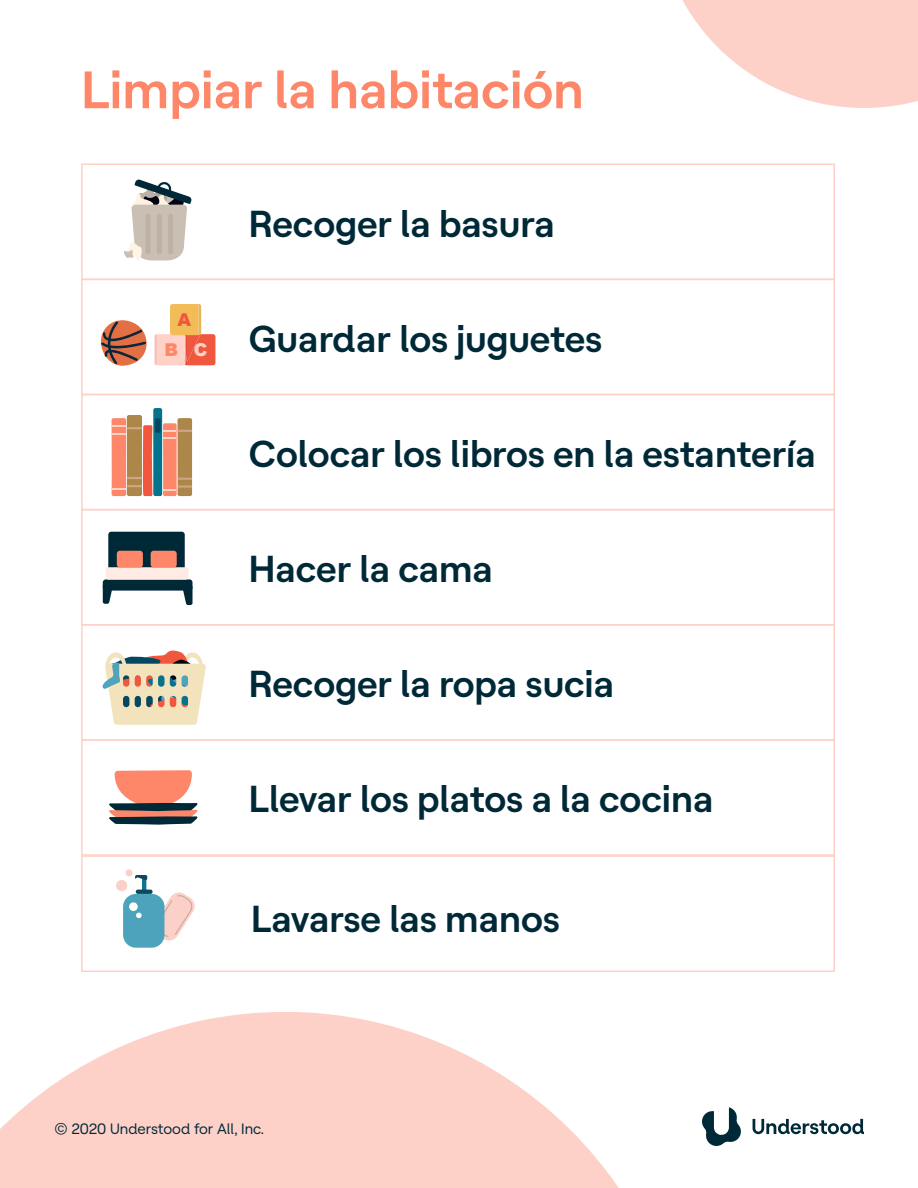
<style>
.page{position:relative;width:918px;height:1188px;background:#fff}
.page>*{position:absolute;margin:0;border:0;box-sizing:border-box;transform-origin:0 0}
.t1{font:600 52.5px "Understood Sans";color:#fe8769}
.t2{font:600 37.5px "Understood Sans";letter-spacing:-.005em;color:#002938}
.t3{font:900 17.55px "Arial";color:#ff8769}
.t4{font:900 17.55px "Arial";color:#f0573d}
.t5{font:15px "Understood Sans";color:#002938}
.s1{color:#ffd1c7}
</style>
<div class="page">
<svg style="left:0;top:1012px;width:619px;height:176px;fill:#fed1c8"></svg>
<svg style="left:682px;top:0;width:236px;height:108px"></svg>
<div style="left:81px;top:163px;width:754px;height:117px;border:2px solid #fed1c8"></div>
<div style="left:81px;top:394px;width:754px;height:116px;border:2px solid #fed1c8"></div>
<div style="left:81px;top:739px;width:754px;height:117px;border:2px solid #fed1c8"></div>
<div style="left:81px;top:855px;width:754px;height:117px;border:2px solid #fed1c8"></div>
<div style="left:81px;top:279px;width:754px;height:116px;border:2px solid #fed1c8"></div>
<div style="left:81px;top:624px;width:754px;height:117px;border:2px solid #fed1c8"></div>
<div style="left:81px;top:509px;width:754px;height:117px;border:2px solid #fed1c8"></div>
<svg style="left:101px;top:320px;width:46px;height:46px"></svg>
<div style="left:153px;top:408px;width:9px;height:88px;background:#05738c;border-radius:2px"></div>
<div style="left:155px;top:418px;width:6px;height:15px;background:#034761"></div>
<svg style="left:112px;top:415px;width:40px;height:81px;background:#de8b66"></svg>
<svg style="left:163px;top:418px;width:29px;height:78px;background:#d79369"></svg>
<div style="left:108px;top:532px;width:77px;height:42px;background:#002938;border-radius:3px"></div>
<div style="left:103px;top:579px;width:90px;height:12px;background:#002938;border-radius:3px"></div>
<div style="left:106px;top:567px;width:83px;height:13px;background:#ffebe3;border-radius:3px"></div>
<svg style="left:103px;top:590px;width:10px;height:14px"></svg>
<svg style="left:182px;top:586px;width:11px;height:19px"></svg>
<div style="left:117px;top:551px;width:26px;height:16px;background:#ff8769;border-radius:3px"></div>
<div style="left:151px;top:551px;width:26px;height:16px;background:#ff8769;border-radius:3px"></div>
<svg style="left:109px;top:770px;width:89px;height:55px"></svg>
<svg style="left:124px;top:179px;width:68px;height:82px"></svg>
<div style="left:145px;top:214px;width:5px;height:40px;background:#bdb0a6;border-radius:2px"></div>
<div style="left:157px;top:214px;width:5px;height:40px;background:#bdb0a6;border-radius:2px"></div>
<div style="left:168px;top:214px;width:5px;height:40px;background:#bdb0a6;border-radius:2px"></div>
<svg style="left:102px;top:650px;width:104px;height:75px"></svg>
<svg style="left:154px;top:304px;width:61px;height:61px"></svg>
<svg style="left:152px;top:892px;width:43px;height:50px"></svg>
<div style="left:172px;top:895px;width:7px;height:8px;background:#fbd0c8;border-radius:3px"></div>
<div style="left:168px;top:931px;width:7px;height:7px;background:#fbd0c8;border-radius:3px"></div>
<div style="left:123px;top:894px;width:41px;height:54px;background:#4da3bb;border-radius:13px"></div>
<hr style="left:142px;top:877px;width:4px;height:16px;background:#0d758e;border-radius:2px">
<svg style="left:136px;top:890px;width:17px;height:4px"></svg>
<svg style="left:135px;top:875px;width:12px;height:5px"></svg>
<div style="left:129px;top:902px;width:9px;height:9px;background:#fff;border-radius:50%"></div>
<svg style="left:136px;top:913px;width:6px;height:5px"></svg>
<svg style="left:116px;top:880px;width:12px;height:11px"></svg>
<div style="left:126px;top:869px;width:6px;height:7px;background:#fbd0c8;border-radius:50%"></div>
<svg style="left:753px;top:1119px;width:111px;height:15px"></svg>
<svg style="left:702px;top:1107px;width:39px;height:39px"></svg>
<p class="t1" style="left:81px;top:49px;width:504px">Limpiar la habitación</p>
<p class="t4" style="left:177px;top:307px;width:15px">A</p>
<p class="t3" style="left:164px;top:337px;width:45px">B <span class="s1">C</span></p>
<p class="t2" style="left:249px;top:195px;width:307px">Recoger la basura</p>
<p class="t2" style="left:249px;top:310px;width:355px">Guardar los juguetes</p>
<p class="t2" style="left:249px;top:425px;width:568px">Colocar los libros en la estantería</p>
<p class="t2" style="left:249px;top:540px;width:246px">Hacer la cama</p>
<p class="t2" style="left:249px;top:655px;width:367px">Recoger la ropa sucia</p>
<p class="t2" style="left:249px;top:770px;width:466px">Llevar los platos a la cocina</p>
<p class="t2" style="left:251px;top:889px;width:310px">Lavarse las manos</p>
<p class="t5" style="left:54px;top:1117px;width:212px">© 2020 Understood for All, Inc.</p>
</div>
